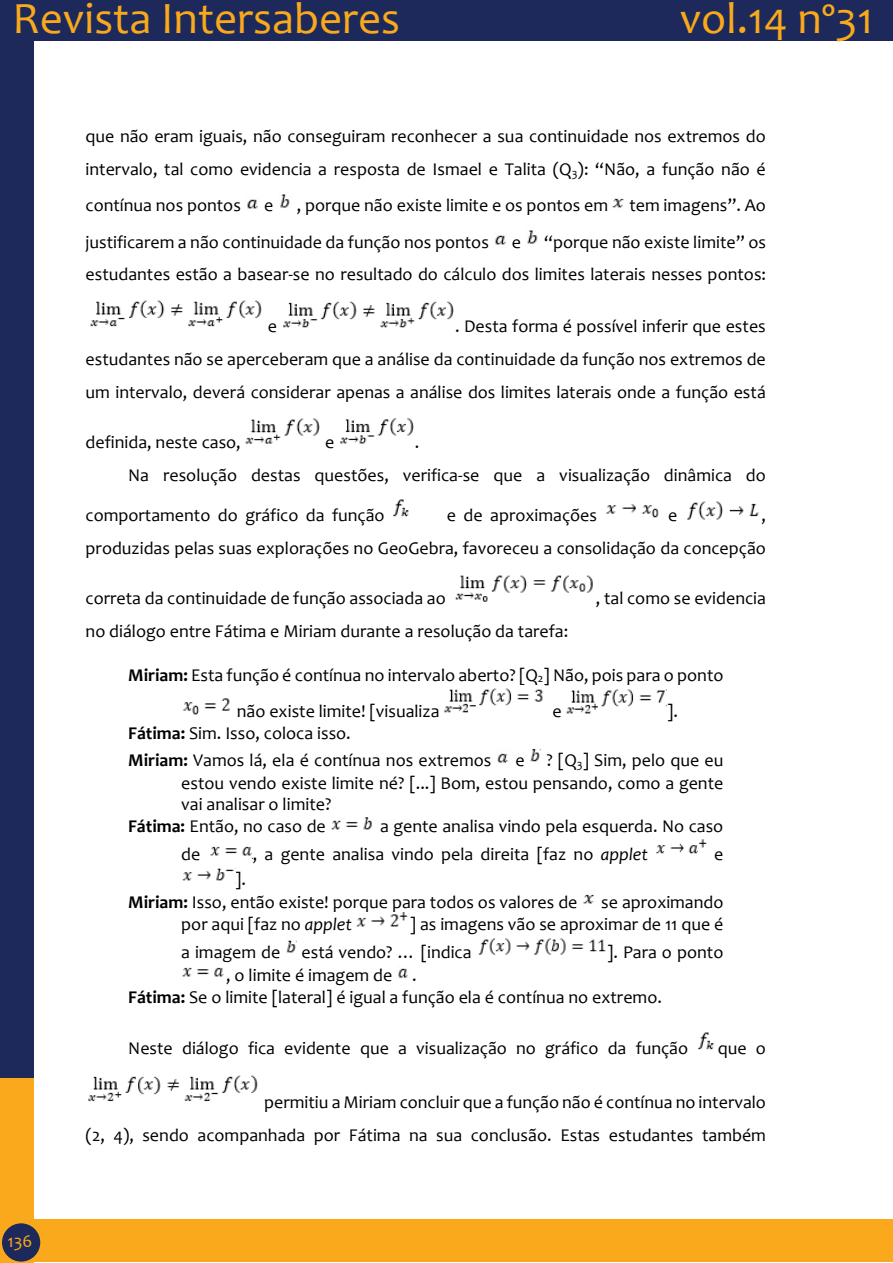
<style>
.page{position:relative;width:893px;height:1263px;background:#fff}
.page>*{position:absolute;margin:0;border:0;box-sizing:border-box;transform-origin:0 0}
.t1{font:45px "Candara";color:#f9a91b}
.t2{font:18px/33px "Candara";color:#000}
.t3{font:18px "Candara";color:#f9a91b}
.s1{font-weight:700}
.s2{font-style:italic}
</style>
<div class="page">
<div style="left:0;top:0;width:33px;height:1081px;background:#1d295a"></div>
<div style="left:0;top:0;width:893px;height:41px;background:#1d295a"></div>
<div style="left:0;top:1078px;width:33px;height:185px;background:#f9a91b"></div>
<div style="left:21px;top:1219px;width:872px;height:43px;background:#f9a91b"></div>
<div style="left:2px;top:1223px;width:38px;height:38px;background:#1d295a;border-radius:50%"></div>
<img style="left:247px;top:199px;width:11px;height:10px">
<img style="left:280px;top:194px;width:10px;height:14px">
<img style="left:612px;top:198px;width:12px;height:10px">
<img style="left:495px;top:235px;width:11px;height:10px">
<img style="left:527px;top:230px;width:11px;height:14px">
<img style="left:90px;top:300px;width:172px;height:27px">
<img style="left:283px;top:301px;width:171px;height:27px">
<img style="left:245px;top:418px;width:75px;height:26px">
<img style="left:340px;top:418px;width:74px;height:26px">
<img style="left:393px;top:499px;width:16px;height:18px">
<img style="left:606px;top:504px;width:53px;height:14px">
<img style="left:687px;top:501px;width:72px;height:19px">
<img style="left:455px;top:575px;width:138px;height:27px">
<img style="left:183px;top:698px;width:47px;height:17px">
<img style="left:444px;top:688px;width:99px;height:25px">
<img style="left:566px;top:689px;width:101px;height:25px">
<img style="left:497px;top:753px;width:12px;height:10px">
<img style="left:530px;top:748px;width:11px;height:14px">
<img style="left:331px;top:817px;width:41px;height:13px">
<img style="left:210px;top:846px;width:43px;height:13px">
<img style="left:656px;top:839px;width:51px;height:15px">
<img style="left:182px;top:868px;width:52px;height:13px">
<img style="left:583px;top:894px;width:12px;height:10px">
<img style="left:356px;top:912px;width:52px;height:15px">
<img style="left:286px;top:940px;width:11px;height:13px">
<img style="left:478px;top:938px;width:128px;height:17px">
<img style="left:182px;top:967px;width:42px;height:10px">
<img style="left:398px;top:968px;width:10px;height:10px">
<img style="left:698px;top:1032px;width:16px;height:18px">
<img style="left:88px;top:1075px;width:170px;height:26px">
<h1 class="t1" style="left:13px;top:-9px;width:389px">Revista Intersaberes</h1>
<h1 class="t1" style="left:680px;top:-9px;width:195px">vol.14 nº31</h1>
<p class="t2" style="left:86px;top:120px;width:682px">que não eram iguais, não conseguiram reconhecer a sua continuidade nos extremos do intervalo, tal como evidencia a resposta de Ismael e Talita (Q<sub>3</sub>): “Não, a função não é</p>
<p class="t2" style="left:86px;top:189px;width:157px">contínua nos pontos</p>
<p class="t2" style="left:264px;top:189px;width:11px">e</p>
<p class="t2" style="left:86px;top:187px;width:682px;line-height:36.2px;text-indent:211px">, porque não existe limite e os pontos em tem imagens”. Ao justificarem a não continuidade da função nos pontos</p>
<p class="t2" style="left:86px;top:225px;width:682px;text-align:right">“porque não existe limite” os<br>estudantes estão a basear-se no resultado do cálculo dos limites laterais nesses pontos:</p>
<p class="t2" style="left:268px;top:310px;width:11px">e</p>
<p class="t2" style="left:512px;top:225px;width:11px">e</p>
<p class="t2" style="left:86px;top:310px;width:682px;text-align:justify;text-indent:369px">. Desta forma é possível inferir que estes estudantes não se aperceberam que a análise da continuidade da função nos extremos de um intervalo, deverá considerar apenas a análise dos limites laterais onde a função está</p>
<p class="t2" style="left:86px;top:425px;width:157px">definida, neste caso,</p>
<p class="t2" style="left:325px;top:425px;width:11px">e</p>
<p class="t2" style="left:128px;top:425px;width:639px;text-indent:287px">.<br>Na resolução destas questões, verifica-se que a visualização dinâmica do</p>
<p class="t2" style="left:86px;top:499px;width:300px">comportamento do gráfico da função</p>
<p class="t2" style="left:447px;top:499px;width:152px">e de aproximações</p>
<p class="t2" style="left:668px;top:499px;width:11px">e</p>
<p class="t2" style="left:86px;top:499px;width:682px;text-align:right">,<br>produzidas pelas suas explorações no GeoGebra, favoreceu a consolidação da concepção</p>
<p class="t2" style="left:86px;top:581px;width:362px">correta da continuidade de função associada ao</p>
<p class="t2" style="left:596px;top:581px;width:172px">, tal como se evidencia</p>
<p class="t2" style="left:86px;top:614px;width:484px">no diálogo entre Fátima e Miriam durante a resolução da tarefa:</p>
<p class="t2" style="left:237px;top:657px;width:488px;line-height:36.3px;text-indent:-109px"><span class="s1">Miriam:</span> Esta função é contínua no intervalo aberto? [Q<sub>2</sub>] Não, pois para o ponto não existe limite! [visualiza</p>
<p class="t2" style="left:553px;top:695px;width:11px">e</p>
<p class="t2" style="left:667px;top:695px;width:12px">].</p>
<p class="t2" style="left:128px;top:719px;width:365px;line-height:27.3px"><span class="s1">Fátima:</span> Sim. Isso, coloca isso.<br><span class="s1">Miriam:</span> Vamos lá, ela é contínua nos extremos</p>
<p class="t2" style="left:515px;top:744px;width:210px">e ? [Q<sub>3</sub>] Sim, pelo que eu</p>
<p class="t2" style="left:181px;top:766px;width:544px">estou vendo existe limite né? [...] Bom, estou pensando, como a gente</p>
<p class="t2" style="left:181px;top:788px;width:152px">vai analisar o limite?</p>
<p class="t2" style="left:128px;top:810px;width:199px"><span class="s1">Fátima:</span> Então, no caso de</p>
<p class="t2" style="left:380px;top:810px;width:345px">a gente analisa vindo pela esquerda. No caso</p>
<p class="t2" style="left:181px;top:837px;width:21px">de</p>
<p class="t2" style="left:253px;top:837px;width:397px">, a gente analisa vindo pela direita [faz no <span class="s2">applet</span></p>
<p class="t2" style="left:714px;top:837px;width:11px">e</p>
<p class="t2" style="left:128px;top:867px;width:451px;line-height:22.8px;text-indent:107px">].<br><span class="s1">Miriam:</span> Isso, então existe! porque para todos os valores de</p>
<p class="t2" style="left:601px;top:885px;width:124px">se aproximando</p>
<p class="t3" style="left:8px;top:1229px;width:26px">136</p>
<p class="t2" style="left:181px;top:911px;width:544px;line-height:27.3px;text-indent:229px">] as imagens vão se aproximar de 11 que é a imagem de está vendo? … [indica</p>
<p class="t2" style="left:181px;top:908px;width:172px">por aqui [faz no <span class="s2">applet</span></p>
<p class="t2" style="left:607px;top:935px;width:118px">]. Para o ponto</p>
<p class="t2" style="left:128px;top:964px;width:535px;line-height:21.9px;text-indent:98px">, o limite é imagem de .<br><span class="s1">Fátima:</span> Se o limite [lateral] é igual a função ela é contínua no extremo.</p>
<p class="t2" style="left:128px;top:1032px;width:561px">Neste diálogo fica evidente que a visualização no gráfico da função</p>
<p class="t2" style="left:718px;top:1032px;width:50px">que o</p>
<p class="t2" style="left:86px;top:1086px;width:682px;text-align:right">permitiu a Miriam concluir que a função não é contínua no intervalo<br>(2, 4), sendo acompanhada por Fátima na sua conclusão. Estas estudantes também</p>
</div>
